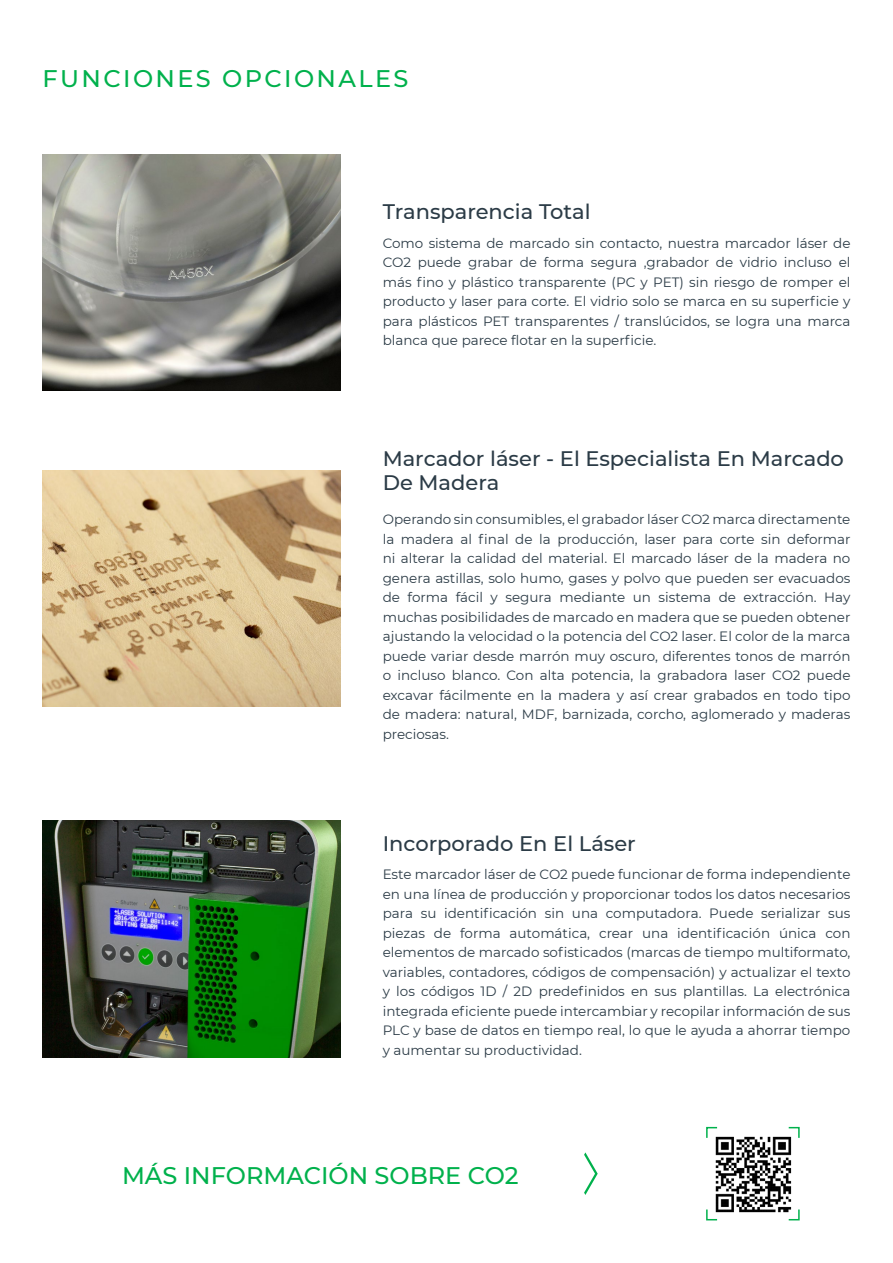
<style>
.page{position:relative;width:893px;height:1263px;background:#fff}
.page>*{position:absolute;margin:0;border:0;box-sizing:border-box;transform-origin:0 0}
.t1{font:500 24px "Montserrat";color:#00b14c}
.t2{font:500 24px "Montserrat";letter-spacing:.1em;color:#00b14c}
.t3{font:500 21px/24px "Montserrat";color:#2b3b46}
.t4{font:13.5px/19.5px "Montserrat";color:#2b3b46;text-align:justify}
</style>
<div class="page">
<img style="left:43px;top:154px;width:297px;height:236px">
<img style="left:43px;top:470px;width:297px;height:237px">
<svg style="left:584px;top:1152px;width:14px;height:43px"></svg>
<svg style="left:706px;top:1126px;width:12px;height:12px"></svg>
<svg style="left:706px;top:1209px;width:12px;height:12px"></svg>
<svg style="left:788px;top:1126px;width:12px;height:12px"></svg>
<svg style="left:788px;top:1209px;width:12px;height:12px"></svg>
<img style="left:43px;top:821px;width:297px;height:236px">
<img style="left:713px;top:1133px;width:80px;height:81px">
<h1 class="t2" style="left:43px;top:62px;width:367px">FUNCIONES OPCIONALES</h1>
<h2 class="t3" style="left:383px;top:199px;width:209px">Transparencia Total</h2>
<p class="t4" style="left:383px;top:233px;width:469px">Como sistema de marcado sin contacto, nuestra marcador láser de CO2 puede grabar de forma segura ,grabador de vidrio incluso el más fino y plástico transparente (PC y PET) sin riesgo de romper el producto y laser para corte. El vidrio solo se marca en su superficie y para plásticos PET transparentes / translúcidos, se logra una marca blanca que parece flotar en la superficie.</p>
<h2 class="t3" style="left:383px;top:445px;width:463px">Marcador láser - El Especialista En Marcado<br>De Madera</h2>
<p class="t4" style="left:383px;top:509px;width:469px">Operando sin consumibles, el grabador láser CO2 marca directamente la madera al final de la producción, laser para corte sin deformar ni alterar la calidad del material. El marcado láser de la madera no genera astillas, solo humo, gases y polvo que pueden ser evacuados de forma fácil y segura mediante un sistema de extracción. Hay muchas posibilidades de marcado en madera que se pueden obtener ajustando la velocidad o la potencia del CO2 laser. El color de la marca puede variar desde marrón muy oscuro, diferentes tonos de marrón o incluso blanco. Con alta potencia, la grabadora laser CO2 puede excavar fácilmente en la madera y así crear grabados en todo tipo de madera: natural, MDF, barnizada, corcho, aglomerado y maderas preciosas.</p>
<h2 class="t3" style="left:383px;top:831px;width:255px">Incorporado En El Láser</h2>
<p class="t4" style="left:383px;top:864px;width:469px">Este marcador láser de CO2 puede funcionar de forma independiente en una línea de producción y proporcionar todos los datos necesarios para su identificación sin una computadora. Puede serializar sus piezas de forma automática, crear una identificación única con elementos de marcado sofisticados (marcas de tiempo multiformato, variables, contadores, códigos de compensación) y actualizar el texto y los códigos 1D / 2D predefinidos en sus plantillas. La electrónica integrada eficiente puede intercambiar y recopilar información de sus PLC y base de datos en tiempo real, lo que le ayuda a ahorrar tiempo y aumentar su productividad.</p>
<h1 class="t1" style="left:122px;top:1159px;width:398px">MÁS INFORMACIÓN SOBRE CO2</h1>
</div>
